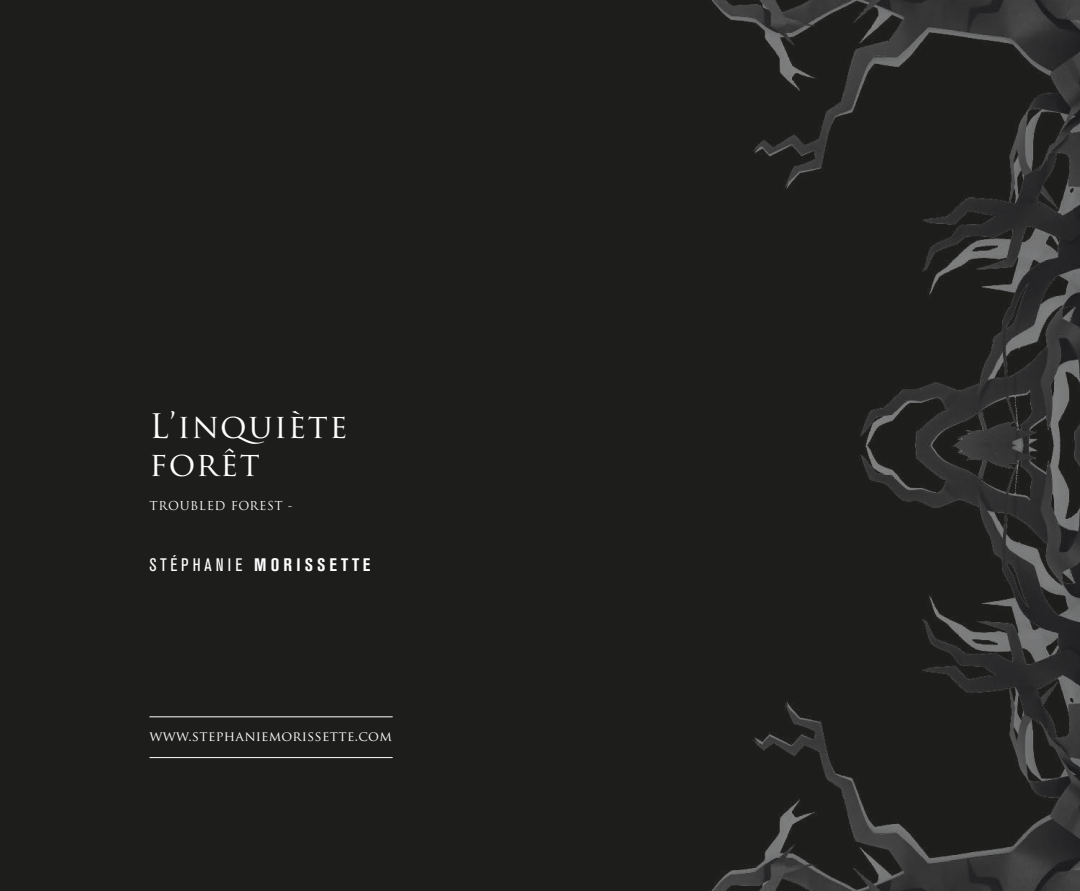
<style>
.page{position:relative;width:1080px;height:891px;background:#1d1d1b}
.page>*{position:absolute;margin:0;border:0;box-sizing:border-box;transform-origin:0 0}
.t1{font:33px/37.5px "Trajan Pro";letter-spacing:.05em;color:#fff}
.t2{font:700 condensed 18px "Akzidenz Grotesk BE";letter-spacing:.235em;color:#fff}
.t3{font:13.5px "Trajan Pro";letter-spacing:.025em;color:#fff}
.t4{font:12px "Trajan Pro";letter-spacing:.05em;color:#fff}
.s1{font-weight:400}
</style>
<div class="page">
<hr style="left:149px;top:716px;width:244px;height:1px;background:#fff">
<hr style="left:149px;top:757px;width:244px;height:1px;background:#fff">
<h1 class="t1" style="left:149px;top:407px;width:200px">L’inquiète forêt</h1>
<p class="t4" style="left:149px;top:498px;width:145px">TROUBLED FOREST -</p>
<h2 class="t2" style="left:149px;top:554px;width:222px"><span class="s1">STÉPHANIE</span> MORISSETTE</h2>
<p class="t3" style="left:149px;top:727px;width:244px">www.stephaniemorissette.com</p>
</div>
